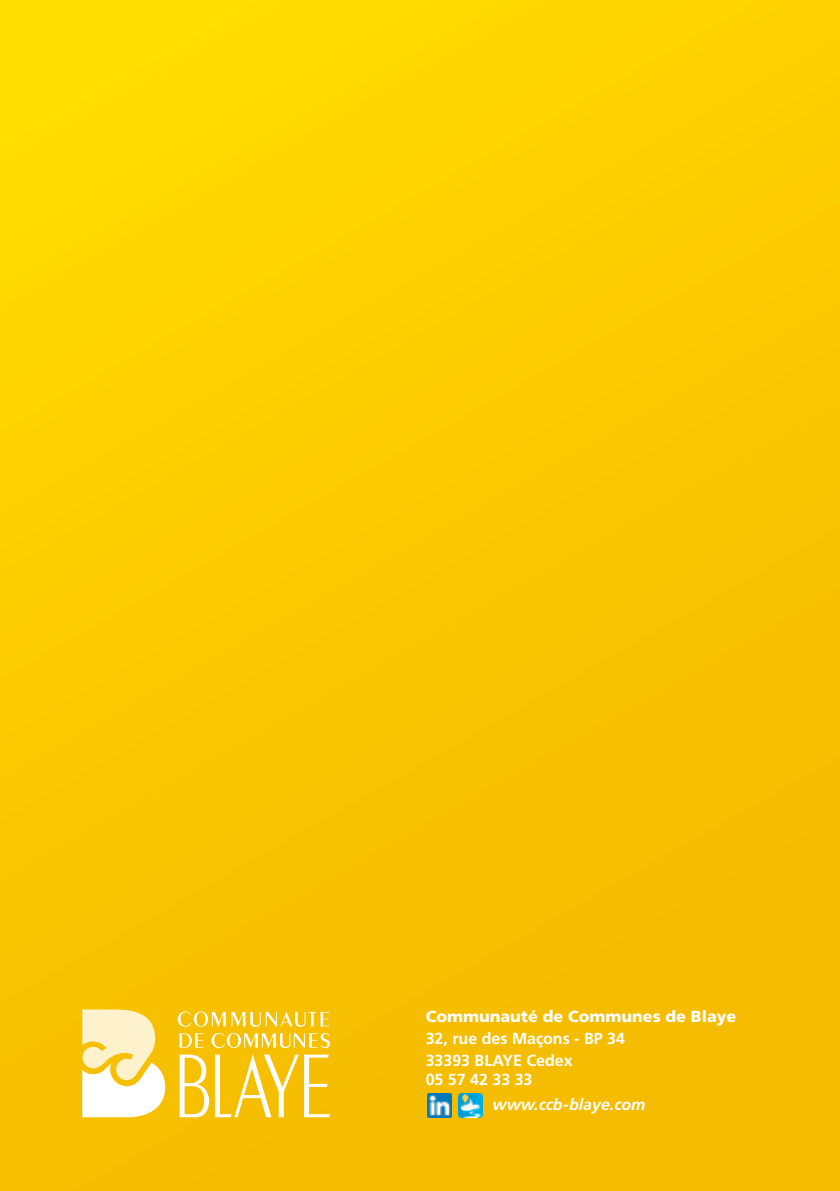
<style>
.page{position:relative;width:840px;height:1191px;background:#fff}
.page>*{position:absolute;margin:0;border:0;box-sizing:border-box;transform-origin:0 0}
.t1{font:700 16px/22px "Frutiger LT Std";color:#fff}
.t2{font:900 16px "Frutiger LT Std";color:#fff}
.t3{font:italic 700 16px "Frutiger LT Std";color:#fff}
</style>
<div class="page">
<div style="left:0;top:0;width:839px;height:1191px;background:linear-gradient(to bottom,#ffd800,#f4b901)"></div>
<svg style="left:82px;top:1009px;width:83px;height:108px"></svg>
<svg style="left:179px;top:1054px;width:151px;height:63px"></svg>
<svg style="left:178px;top:1011px;width:151px;height:15px;background:#f8d045"></svg>
<svg style="left:179px;top:1033px;width:24px;height:14px"></svg>
<svg style="left:211px;top:1033px;width:119px;height:15px;background:#f8d24d"></svg>
<img style="left:458px;top:1093px;width:24px;height:24px">
<img style="left:427px;top:1093px;width:24px;height:24px">
<p class="t2" style="left:425px;top:1006px;width:312px">Communauté de Communes de Blaye</p>
<p class="t1" style="left:425px;top:1027px;width:201px">32, rue des Maçons - BP 34<br>33393 BLAYE Cedex</p>
<p class="t1" style="left:425px;top:1068px;width:108px">05 57 42 33 33</p>
<p class="t3" style="left:492px;top:1095px;width:154px">www.ccb-blaye.com</p>
</div>
